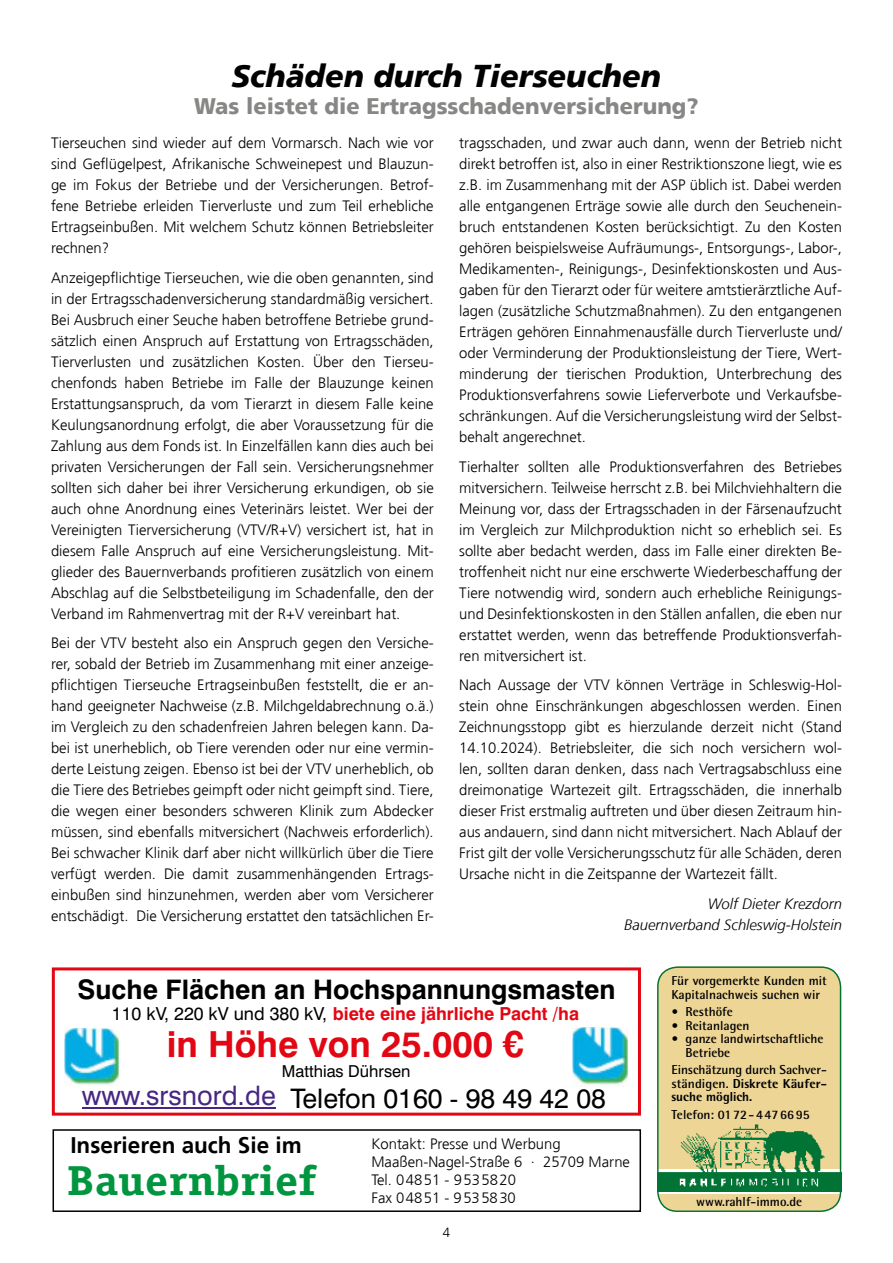
<style>
.page{position:relative;width:893px;height:1263px;background:#fff}
.page>*{position:absolute;margin:0;border:0;box-sizing:border-box;transform-origin:0 0}
.t1{font:700 42px "Officina Serif Std";color:#009640;scale:1.11 1}
.t2{font:700 35.85px "Swiss 721 BT";color:#e30613}
.t3{font:italic 900 31.5px "Frutiger";color:#000}
.t4{font:700 26.85px "Swiss 721 BT";color:#000}
.t5{font:26.85px "Swiss 721 BT";color:#000}
.t6{font:26.85px "Swiss 721 BT";color:#462683}
.t7{font:900 22.5px "Frutiger";color:#878786}
.t8{font:700 22.5px "Frutiger";color:#000}
.t9{font:700 18px "Swiss 721 BT";color:#e30613}
.t10{font:16.5px "Swiss 721 BT";color:#000}
.t11{font:300 15px/21px "Frutiger";color:#000;text-align:justify}
.t12{font:italic 300 15px/21px "Frutiger";color:#000;text-align:right}
.t13{font:300 13.2px "Frutiger";color:#000}
.t14{font:700 13.05px/13.4px "Rotis Semi Sans";color:#000}
.s1{font-weight:400;color:#000}
.s2{font-weight:800}
</style>
<div class="page">
<div style="left:657px;top:966px;width:184px;height:246px;background:#edd596;border-radius:20px"></div>
<div style="left:657px;top:1169px;width:184px;height:24px;background:#007335"></div>
<img style="left:659px;top:1124px;width:180px;height:63px">
<div style="left:657px;top:966px;width:184px;height:246px;border:1px solid #007335;border-radius:20px"></div>
<div style="left:52px;top:967px;width:589px;height:148px;border:3px solid #e30613"></div>
<hr style="left:82px;top:1107px;width:194px;height:1px;background:#462683">
<img style="left:573px;top:1027px;width:56px;height:58px">
<img style="left:65px;top:1028px;width:54px;height:57px">
<div style="left:53px;top:1129px;width:588px;height:83px;border:1px solid #000"></div>
<h3 class="t3" style="left:232px;top:63px;width:431px">Schäden durch Tierseuchen</h3>
<h3 class="t7" style="left:194px;top:97px;width:506px">Was leistet die Ertragsschadenversicherung?</h3>
<p class="t11" style="left:51px;top:134px;width:384px">Tierseuchen sind wieder auf dem Vormarsch. Nach wie vor sind Geflügelpest, Afrikanische Schweinepest und Blauzun&shy;ge im Fokus der Betriebe und der Versicherungen. Betrof&shy;fene Betriebe erleiden Tierverluste und zum Teil erhebliche Ertragseinbußen. Mit welchem Schutz können Betriebsleiter rechnen?</p>
<p class="t11" style="left:51px;top:267px;width:384px">Anzeigepflichtige Tierseuchen, wie die oben genannten, sind in der Ertragsschadenversicherung standardmäßig versichert.<br>Bei Ausbruch einer Seuche haben betroffene Betriebe grund&shy;sätzlich einen Anspruch auf Erstattung von Ertragsschäden, Tierverlusten und zusätzlichen Kosten. Über den Tierseu&shy;chenfonds haben Betriebe im Falle der Blauzunge keinen Erstattungsanspruch, da vom Tierarzt in diesem Falle keine Keulungsanordnung erfolgt, die aber Voraussetzung für die Zahlung aus dem Fonds ist. In Einzelfällen kann dies auch bei privaten Versicherungen der Fall sein. Versicherungsnehmer sollten sich daher bei ihrer Versicherung erkundigen, ob sie auch ohne Anordnung eines Veterinärs leistet. Wer bei der Vereinigten Tierversicherung (VTV/R+V) versichert ist, hat in diesem Falle Anspruch auf eine Versicherungsleistung. Mit&shy;glieder des Bauernverbands profitieren zusätzlich von einem Abschlag auf die Selbstbeteiligung im Schadenfalle, den der Verband im Rahmenvertrag mit der R+V vereinbart hat.</p>
<p class="t11" style="left:51px;top:634px;width:384px">Bei der VTV besteht also ein Anspruch gegen den Versiche&shy;rer, sobald der Betrieb im Zusammenhang mit einer anzeige&shy;pflichtigen Tierseuche Ertragseinbußen feststellt, die er an&shy;hand geeigneter Nachweise (z.B. Milchgeldabrechnung o.ä.) im Vergleich zu den schadenfreien Jahren belegen kann. Da&shy;bei ist unerheblich, ob Tiere verenden oder nur eine vermin&shy;derte Leistung zeigen. Ebenso ist bei der VTV unerheblich, ob die Tiere des Betriebes geimpft oder nicht geimpft sind. Tiere, die wegen einer besonders schweren Klinik zum Abdecker müssen, sind ebenfalls mitversichert (Nachweis erforderlich).<br>Bei schwacher Klinik darf aber nicht willkürlich über die Tiere verfügt werden. Die damit zusammenhängenden Ertrags&shy;einbußen sind hinzunehmen, werden aber vom Versicherer entschädigt. Die Versicherung erstattet den tatsächlichen Er-</p>
<p class="t11" style="left:459px;top:134px;width:384px">tragsschaden, und zwar auch dann, wenn der Betrieb nicht direkt betroffen ist, also in einer Restriktionszone liegt, wie es z.B. im Zusammenhang mit der ASP üblich ist. Dabei werden alle entgangenen Erträge sowie alle durch den Seuchenein&shy;bruch entstandenen Kosten berücksichtigt. Zu den Kosten gehören beispielsweise Aufräumungs-, Entsorgungs-, Labor-, Medikamenten-, Reinigungs-, Desinfektionskosten und Aus&shy;gaben für den Tierarzt oder für weitere amtstierärztliche Auf&shy;lagen (zusätzliche Schutzmaßnahmen). Zu den entgangenen Erträgen gehören Einnahmenausfälle durch Tierverluste und/ oder Verminderung der Produktionsleistung der Tiere, Wert&shy;minderung der tierischen Produktion, Unterbrechung des Produktionsverfahrens sowie Lieferverbote und Verkaufsbe&shy;schränkungen. Auf die Versicherungsleistung wird der Selbst&shy;behalt angerechnet.</p>
<p class="t11" style="left:459px;top:457px;width:384px">Tierhalter sollten alle Produktionsverfahren des Betriebes mitversichern. Teilweise herrscht z.B. bei Milchviehhaltern die Meinung vor, dass der Ertragsschaden in der Färsenaufzucht im Vergleich zur Milchproduktion nicht so erheblich sei. Es sollte aber bedacht werden, dass im Falle einer direkten Be&shy;troffenheit nicht nur eine erschwerte Wiederbeschaffung der Tiere notwendig wird, sondern auch erhebliche Reinigungs&shy;und Desinfektionskosten in den Ställen anfallen, die eben nur erstattet werden, wenn das betreffende Produktionsverfah&shy;ren mitversichert ist.</p>
<p class="t11" style="left:459px;top:676px;width:384px">Nach Aussage der VTV können Verträge in Schleswig-Hol&shy;stein ohne Einschränkungen abgeschlossen werden. Einen Zeichnungsstopp gibt es hierzulande derzeit nicht (Stand 14.10.2024). Betriebsleiter, die sich noch versichern wol&shy;len, sollten daran denken, dass nach Vertragsabschluss eine dreimonatige Wartezeit gilt. Ertragsschäden, die innerhalb dieser Frist erstmalig auftreten und über diesen Zeitraum hin&shy;aus andauern, sind dann nicht mitversichert. Nach Ablauf der Frist gilt der volle Versicherungsschutz für alle Schäden, deren Ursache nicht in die Zeitspanne der Wartezeit fällt.</p>
<p class="t12" style="left:624px;top:894px;width:219px">Wolf Dieter Krezdorn<br>Bauernverband Schleswig-Holstein</p>
<h3 class="t4" style="left:78px;top:979px;width:539px">Suche Flächen an Hochspannungsmasten</h3>
<p class="t9" style="left:112px;top:1007px;width:469px"><span class="s1">110 kV, 220 kV und 380 kV,</span> biete eine jährliche Pacht /ha</p>
<h2 class="t2" style="left:167px;top:1030px;width:358px">in Höhe von 25.000 €</h2>
<p class="t10" style="left:282px;top:1065px;width:130px">Matthias Dührsen</p>
<h3 class="t6" style="left:82px;top:1085px;width:195px">www.srsnord.de</h3>
<h3 class="t5" style="left:290px;top:1088px;width:317px">Telefon 0160 - 98 49 42 08</h3>
<h3 class="t8" style="left:70px;top:1136px;width:233px">Inserieren auch Sie im</h3>
<p class="t11" style="left:371px;top:1136px;width:260px;line-height:18px;text-align:left">Kontakt: Presse und Werbung<br>Maaßen-Nagel-Straße 6 · 25709 Marne<br>Tel. 04851 - 9535820</p>
<h1 class="t1" style="left:67px;top:1165px;width:226px">Bauernbrief</h1>
<p class="t11" style="left:371px;top:1189px;width:146px">Fax 04851 - 9535830</p>
<p class="t13" style="left:443px;top:1227px;width:9px">4</p>
<p class="t14" style="left:671px;top:974px;width:157px">Für vorgemerkte Kunden mit<br>Kapitalnachweis suchen wir</p>
<p class="t14" style="left:671px;top:1005px;width:63px">• Resthöfe</p>
<p class="t14" style="left:671px;top:1018px;width:80px">• Reitanlagen</p>
<p class="t14" style="left:686px;top:1032px;width:139px;text-indent:-14px">• ganze landwirtschaftliche<br>Betriebe</p>
<p class="t14" style="left:671px;top:1063px;width:157px;text-align:justify">Einschätzung durch Sachver&shy;ständigen. <span class="s2">Diskrete Käufer&shy;suche möglich.</span></p>
<p class="t14" style="left:671px;top:1107px;width:140px">Telefon: 0172 - 4 47 66 95</p>
<p class="t14" style="left:696px;top:1195px;width:107px">www.rahlf-immo.de</p>
</div>
